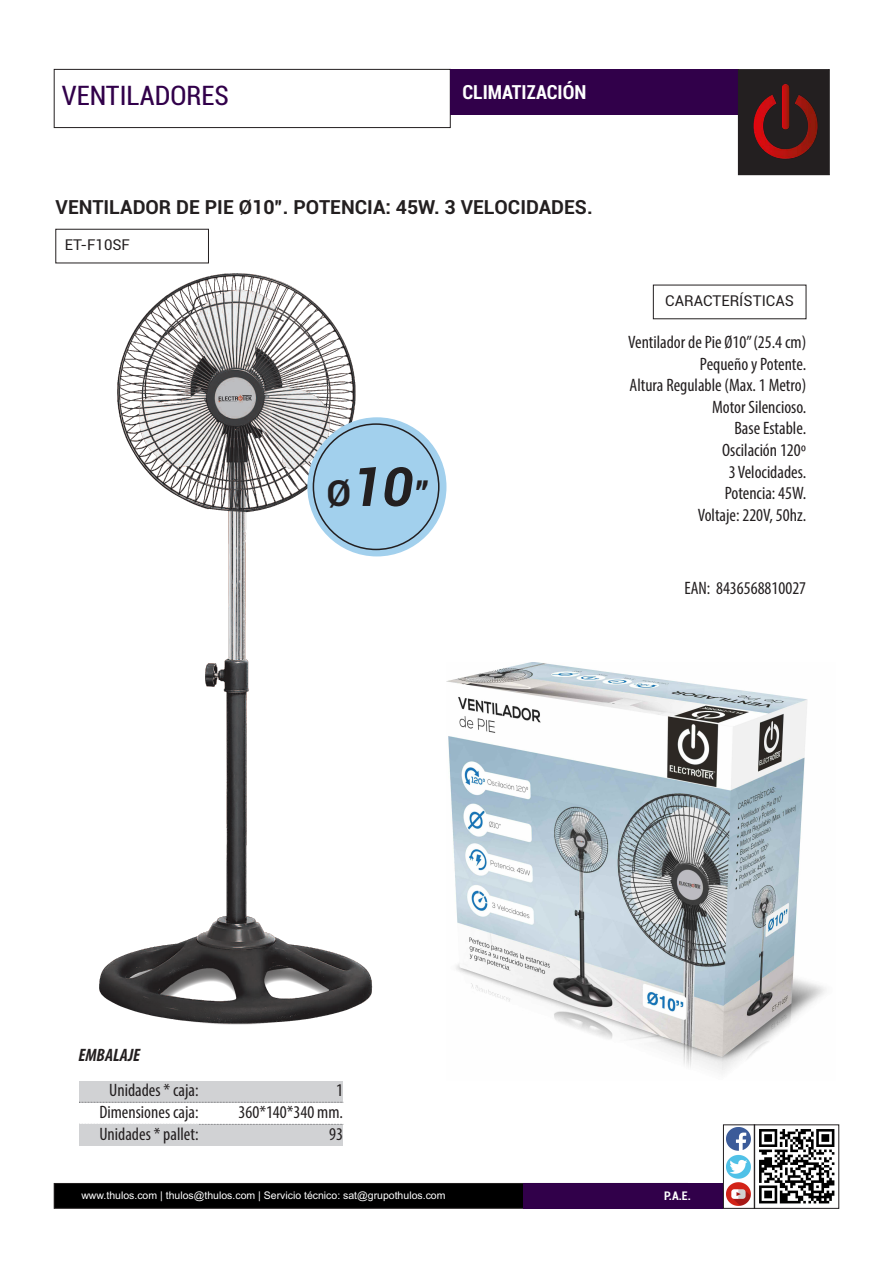
<style>
.page{position:relative;width:893px;height:1263px;background:#fff}
.page>*{position:absolute;margin:0;border:0;box-sizing:border-box;transform-origin:0 0}
.t1{font:italic 700 54px "Roboto";color:#231f20}
.t2{font:condensed 27px "Roboto";color:#31004a}
.t3{font:700 19.5px "Roboto";color:#231f20}
.t4{font:700 condensed 19.5px "Roboto";color:#fff}
.t5{font:condensed 18px/21.6px "Myriad Pro";color:#231f20;text-align:right}
.t6{font:italic 700 condensed 18px "Myriad Pro";color:#231f20}
.t7{font:15px "Roboto";color:#231f20}
.t8{font:700 condensed 12px "Roboto";color:#fff}
.t9{font:10.5px "Arial";color:#fff}
.s1{font-style:normal;font-size:36px}
.s2{font-size:36px}
</style>
<div class="page">
<div style="left:194px;top:1081px;width:149px;height:21px;background:#d1d2d4"></div>
<div style="left:196px;top:1124px;width:147px;height:22px;background:#d1d2d4"></div>
<svg style="left:79px;top:1124px;width:265px;height:1px"></svg>
<div style="left:54px;top:69px;width:396px;height:59px;border:1px solid #231f20"></div>
<div style="left:450px;top:69px;width:288px;height:46px;background:#31004a"></div>
<div style="left:54px;top:1183px;width:633px;height:25px;background:#000"></div>
<div style="left:54px;top:1183px;width:634px;height:25px;border:1px solid #231f20"></div>
<div style="left:524px;top:1183px;width:199px;height:25px;background:#31004a"></div>
<div style="left:723px;top:1125px;width:32px;height:83px;border:1px solid #231f20"></div>
<img style="left:727px;top:1127px;width:24px;height:79px">
<div style="left:56px;top:229px;width:153px;height:34px;border:1px solid #231f20"></div>
<img style="left:446px;top:663px;width:380px;height:410px">
<div style="left:739px;top:70px;width:90px;height:104px;background:#231f20"></div>
<div style="left:738px;top:69px;width:92px;height:106px;border:1px solid #231f20"></div>
<img style="left:753px;top:84px;width:65px;height:75px">
<img style="left:99px;top:274px;width:274px;height:751px">
<img style="left:759px;top:1129px;width:76px;height:75px">
<div style="left:307px;top:417px;width:139px;height:139px;background:#a2d0ed;border-radius:50%"></div>
<svg style="left:313px;top:423px;width:126px;height:127px"></svg>
<div style="left:80px;top:1124px;width:118px;height:22px;background:#d1d2d4"></div>
<div style="left:80px;top:1081px;width:118px;height:21px;background:#d1d2d4"></div>
<svg style="left:79px;top:1102px;width:265px;height:1px"></svg>
<h2 class="t2" style="left:62px;top:80px;width:169px">VENTILADORES</h2>
<p class="t4" style="left:462px;top:81px;width:125px">CLIMATIZACIÓN</p>
<p class="t3" style="left:56px;top:196px;width:539px">VENTILADOR DE PIE Ø10”. POTENCIA: 45W. 3 VELOCIDADES.</p>
<p class="t7" style="left:65px;top:236px;width:66px">ET-F10SF</p>
<h1 class="t1" style="left:326px;top:456px;width:104px"><span class="s1">Ø</span>10<span class="s2">”</span></h1>
<p class="t7" style="left:665px;top:292px;width:130px">CARACTERÍSTICAS</p>
<p class="t5" style="left:628px;top:333px;width:179px">Ventilador de Pie Ø10”(25.4 cm)<br>Pequeño y Potente.<br>Altura Regulable (Max. 1 Metro)<br>Motor Silencioso.<br>Base Estable.<br>Oscilación 120º<br>3 Velocidades.<br>Potencia: 45W.<br>Voltaje: 220V, 50hz.</p>
<p class="t5" style="left:684px;top:578px;width:123px">EAN: 8436568810027</p>
<p class="t6" style="left:78px;top:1049px;width:63px">EMBALAJE</p>
<p class="t5" style="left:109px;top:1081px;width:91px">Unidades * caja:</p>
<p class="t5" style="left:336px;top:1081px;width:8px">1</p>
<p class="t5" style="left:99px;top:1102px;width:101px">Dimensiones caja:</p>
<p class="t5" style="left:239px;top:1102px;width:106px;line-height:22px">360*140*340 mm.<br>93</p>
<p class="t5" style="left:99px;top:1124px;width:101px">Unidades * pallet:</p>
<p class="t9" style="left:81px;top:1189px;width:366px">www.thulos.com | thulos@thulos.com | Servicio técnico: sat@grupothulos.com</p>
<p class="t8" style="left:664px;top:1189px;width:28px">P.A.E.</p>
</div>
